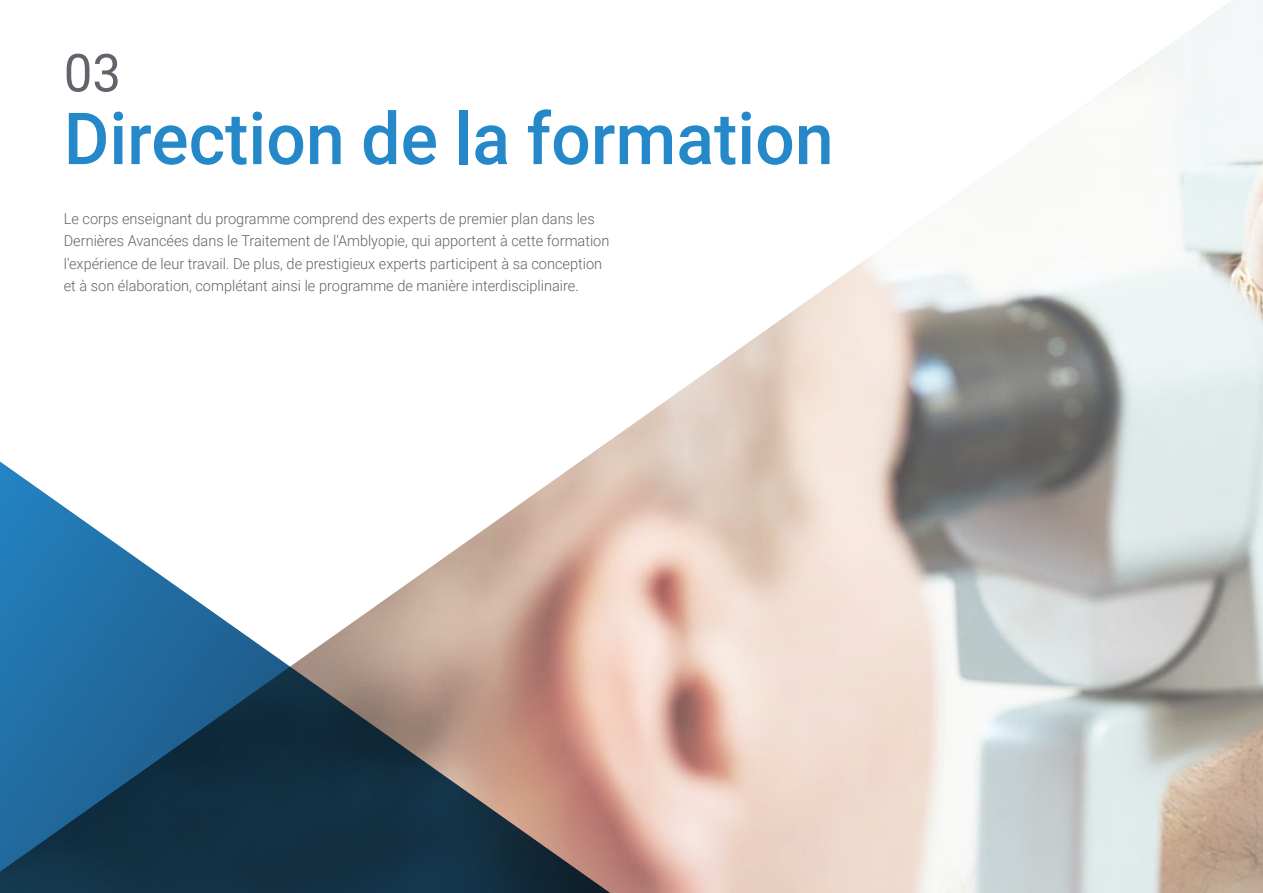
<style>
.page{position:relative;width:1263px;height:893px;background:#fff}
.page>*{position:absolute;margin:0;border:0;box-sizing:border-box;transform-origin:0 0}
.t1{font:500 72px "Roboto";color:#2488c9}
.t2{font:52.5px "Roboto";color:#61646a}
.t3{font:300 15px/22.5px "Roboto";color:#61646a}
</style>
<div class="page">
<img style="left:602px;top:0;width:661px;height:893px">
<svg style="left:0;top:446px;width:640px;height:447px"></svg>
<h2 class="t2" style="left:64px;top:36px;width:59px">03</h2>
<h1 class="t1" style="left:64px;top:88px;width:771px">Direction de la formation</h1>
<p class="t3" style="left:64px;top:207px;width:547px">Le corps enseignant du programme comprend des experts de premier plan dans les Dernières Avancées dans le Traitement de l'Amblyopie, qui apportent à cette formation l'expérience de leur travail. De plus, de prestigieux experts participent à sa conception et à son élaboration, complétant ainsi le programme de manière interdisciplinaire.</p>
</div>
